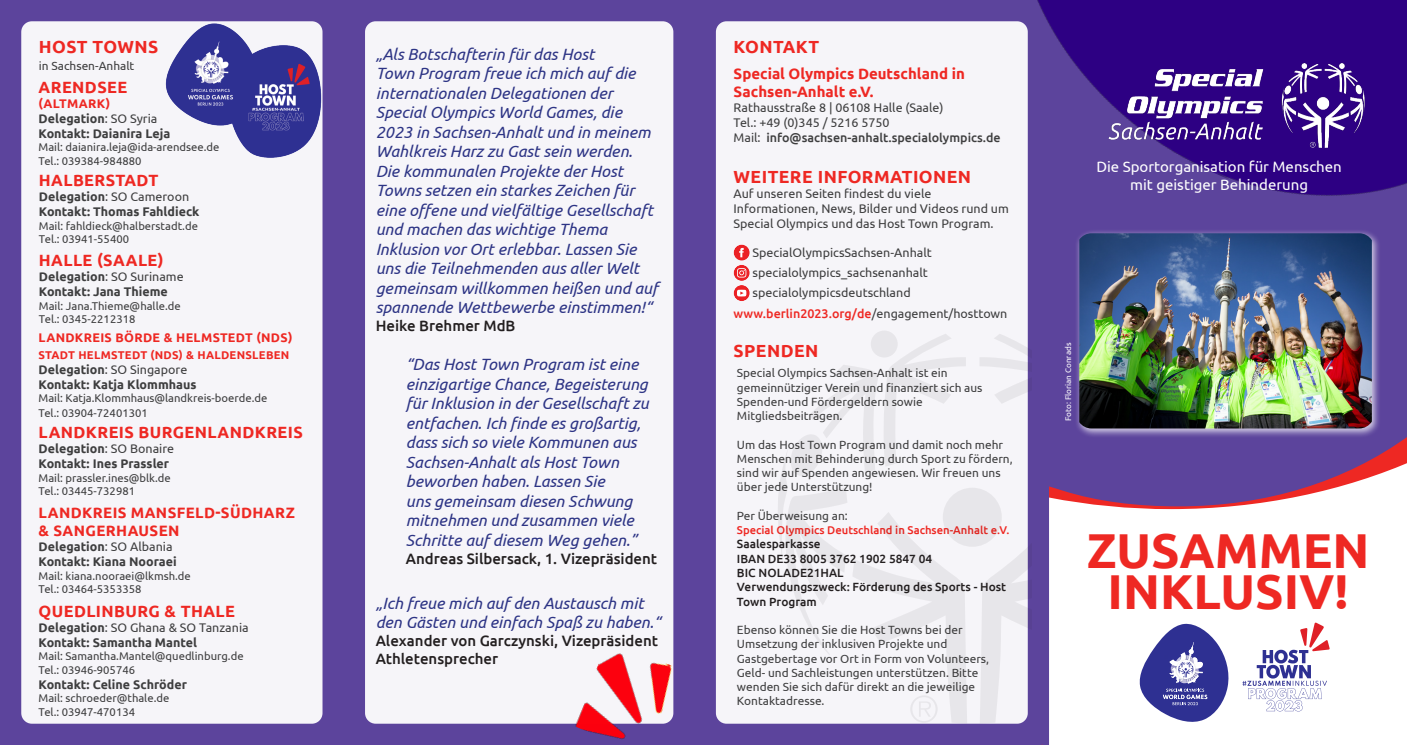
<style>
.page{position:relative;width:1407px;height:745px;background:#fff}
.page>*{position:absolute;margin:0;border:0;box-sizing:border-box;transform-origin:0 0}
.Einf__Abs{font:700 49px "Ubuntu";color:#ee2823}
.Einf__Abs-2{font:700 17.5px "Ubuntu";letter-spacing:.025em;color:#ee2823}
.t1{font:italic 16.25px/19.5px "Ubuntu";color:#2d3485}
.Einf__Abs-3{font:700 16.25px "Ubuntu";letter-spacing:.025em;color:#ee2823}
.t2{font:500 15px/18px "Ubuntu";color:#231f20}
.Einf__Abs-4{font:15px "Ubuntu";color:#fff}
.ubuntu_medium_9{font:700 15px/18px "Ubuntu";color:#ee2823}
.Einf__Abs-5{font:700 15px/18px "Ubuntu";letter-spacing:.025em;color:#ee2823}
.Einf__Abs-6{font:12.5px/15px "Ubuntu";color:#3e3e3f}
.Einf__Abs-7{font:700 12.5px "Ubuntu";color:#3e3e3f}
.ubuntu_medium_9-2{font:12.5px "Ubuntu";color:#3e3e3f}
.ubuntu_medium_9-3{font:500 12.5px "Ubuntu";color:#3e3e3f}
.t3{font:500 12.5px "Ubuntu";color:#ee2823}
.Einf__Abs-8{font:700 12.5px "Ubuntu";letter-spacing:.025em;color:#ee2823}
.Einf__Abs-9{font:11.88px/14.2px "Ubuntu";color:#3e3e3f}
.Einf__Abs-10{font:500 11.88px/14.2px "Ubuntu";color:#231f20}
.Einf__Abs-11{font:11.25px "Ubuntu";color:#3e3e3f}
.Einf__Abs-12{font:500 11.25px "Ubuntu";color:#ee2823}
.Einf__Abs-13{font:700 11.25px "Ubuntu";letter-spacing:.025em;color:#ee2823}
.Einf__Abs-14{font:8.12px "Ubuntu";color:#fff}
.s1{font-weight:400}
.s2{font-weight:700}
.s3{font-weight:400;color:#3e3e3f}
</style>
<div class="page">
<div style="left:0;top:0;width:1407px;height:744px;background:#5c449c"></div>
<img style="left:1001px;top:0;width:406px;height:258px">
<div style="left:716px;top:21px;width:312px;height:702px;background:#f6f5f9;border-radius:11px"></div>
<div style="left:365px;top:21px;width:308px;height:702px;background:#f6f5f9;border-radius:11px"></div>
<div style="left:21px;top:21px;width:301px;height:702px;background:#f6f5f9;border-radius:11px"></div>
<img style="left:1073px;top:62px;width:294px;height:87px">
<div style="left:1038px;top:402px;width:369px;height:139px;background:#5c449c"></div>
<svg style="left:1049px;top:459px;width:358px;height:285px"></svg>
<img style="left:572px;top:638px;width:108px;height:106px">
<svg style="left:1138px;top:622px;width:92px;height:102px"></svg>
<svg style="left:1242px;top:622px;width:87px;height:89px"></svg>
<img style="left:165px;top:22px;width:157px;height:136px">
<svg style="left:733px;top:244px;width:17px;height:57px"></svg>
<svg style="left:778px;top:330px;width:253px;height:393px"></svg>
<div style="left:1075px;top:229px;width:306px;height:208px;background:#fff;opacity:.75"></div>
<img style="left:1079px;top:233px;width:293px;height:195px">
<p class="Einf__Abs-2" style="left:39px;top:36px;width:121px">HOST TOWNS</p>
<p class="Einf__Abs-9" style="left:39px;top:58px;width:97px">in Sachsen-Anhalt</p>
<p class="Einf__Abs-3" style="left:39px;top:77px;width:90px">ARENDSEE</p>
<p class="Einf__Abs-8" style="left:39px;top:95px;width:73px">(ALTMARK)</p>
<p class="Einf__Abs-7" style="left:39px;top:110px;width:120px">Delegation<span class="s1">: SO Syria</span></p>
<p class="Einf__Abs-7" style="left:39px;top:125px;width:133px">Kontakt: Daianira Leja</p>
<p class="Einf__Abs-11" style="left:39px;top:140px;width:182px">Mail: daianira.leja@ida-arendsee.de</p>
<p class="Einf__Abs-11" style="left:39px;top:154px;width:104px">Tel.: 039384-984880</p>
<p class="Einf__Abs-3" style="left:39px;top:170px;width:121px">HALBERSTADT</p>
<p class="Einf__Abs-6" style="left:39px;top:189px;width:152px"><span class="s2">Delegation</span>: SO Cameroon</p>
<p class="Einf__Abs-7" style="left:39px;top:204px;width:162px">Kontakt: Thomas Fahldieck</p>
<p class="Einf__Abs-11" style="left:39px;top:219px;width:160px">Mail: fahldieck@halberstadt.de</p>
<p class="Einf__Abs-11" style="left:39px;top:232px;width:92px">Tel.: 03941-55400</p>
<p class="Einf__Abs-3" style="left:39px;top:250px;width:126px">HALLE (SAALE)</p>
<p class="Einf__Abs-6" style="left:39px;top:269px;width:146px"><span class="s2">Delegation</span>: SO Suriname</p>
<p class="Einf__Abs-7" style="left:39px;top:284px;width:130px">Kontakt: Jana Thieme</p>
<p class="Einf__Abs-11" style="left:39px;top:299px;width:143px">Mail: Jana.Thieme@halle.de</p>
<p class="Einf__Abs-11" style="left:39px;top:312px;width:98px">Tel.: 0345-2212318</p>
<p class="Einf__Abs-8" style="left:39px;top:330px;width:255px">LANDKREIS BÖRDE &amp; HELMSTEDT (NDS)</p>
<p class="Einf__Abs-13" style="left:39px;top:347px;width:252px">STADT HELMSTEDT (NDS) &amp; HALDENSLEBEN</p>
<p class="Einf__Abs-6" style="left:39px;top:361px;width:150px"><span class="s2">Delegation</span>: SO Singapore</p>
<p class="Einf__Abs-7" style="left:39px;top:376px;width:159px">Kontakt: Katja Klommhaus</p>
<p class="Einf__Abs-11" style="left:39px;top:391px;width:230px">Mail: Katja.Klommhaus@landkreis-boerde.de</p>
<p class="Einf__Abs-11" style="left:39px;top:406px;width:111px">Tel.: 03904-72401301</p>
<p class="Einf__Abs-3" style="left:39px;top:422px;width:266px">LANDKREIS BURGENLANDKREIS</p>
<p class="Einf__Abs-7" style="left:39px;top:441px;width:137px">Delegation<span class="s1">: SO Bonaire</span></p>
<p class="Einf__Abs-7" style="left:39px;top:456px;width:132px">Kontakt: Ines Prassler</p>
<p class="Einf__Abs-11" style="left:39px;top:470px;width:134px">Mail: prassler.ines@blk.de</p>
<p class="Einf__Abs-11" style="left:39px;top:484px;width:98px">Tel.: 03445-732981</p>
<p class="Einf__Abs-5" style="left:39px;top:503px;width:258px">LANDKREIS MANSFELD-SÜDHARZ &amp; SANGERHAUSEN</p>
<p class="Einf__Abs-7" style="left:39px;top:538px;width:135px">Delegation<span class="s1">: SO Albania</span></p>
<p class="Einf__Abs-7" style="left:39px;top:553px;width:140px">Kontakt: Kiana Nooraei</p>
<p class="Einf__Abs-11" style="left:39px;top:568px;width:154px">Mail: kiana.nooraei@lkmsh.de</p>
<p class="Einf__Abs-11" style="left:39px;top:582px;width:104px">Tel.: 03464-5353358</p>
<p class="Einf__Abs-3" style="left:39px;top:600px;width:198px">QUEDLINBURG &amp; THALE</p>
<p class="Einf__Abs-6" style="left:39px;top:619px;width:212px"><span class="s2">Delegation</span>: SO Ghana &amp; SO Tanzania</p>
<p class="Einf__Abs-7" style="left:39px;top:634px;width:160px">Kontakt: Samantha Mantel</p>
<p class="Einf__Abs-11" style="left:39px;top:649px;width:206px">Mail: Samantha.Mantel@quedlinburg.de</p>
<p class="Einf__Abs-11" style="left:39px;top:662px;width:98px">Tel.: 03946-905746</p>
<p class="Einf__Abs-7" style="left:39px;top:676px;width:150px">Kontakt: Celine Schröder</p>
<p class="Einf__Abs-11" style="left:39px;top:691px;width:132px">Mail: schroeder@thale.de</p>
<p class="Einf__Abs-11" style="left:39px;top:704px;width:98px">Tel.: 03947-470134</p>
<p class="t1" style="left:376px;top:44px;width:276px">„Als Botschafterin für das Host<br>Town Program freue ich mich auf die internationalen Delegationen der Special Olympics World Games, die 2023 in Sachsen-Anhalt und in meinem Wahlkreis Harz zu Gast sein werden.</p>
<p class="t1" style="left:376px;top:161px;width:284px">Die kommunalen Projekte der Host Towns setzen ein starkes Zeichen für eine offene und vielfältige Gesellschaft und machen das wichtige Thema Inklusion vor Ort erlebbar. Lassen Sie uns die Teilnehmenden aus aller Welt gemeinsam willkommen heißen und auf spannende Wettbewerbe einstimmen!“</p>
<p class="t2" style="left:376px;top:316px;width:141px">Heike Brehmer MdB</p>
<p class="t1" style="left:406px;top:354px;width:244px">“Das Host Town Program ist eine einzigartige Chance, Begeisterung für Inklusion in der Gesellschaft zu entfachen. Ich finde es großartig, dass sich so viele Kommunen aus<br>Sachsen-Anhalt als Host Town beworben haben. Lassen Sie<br>uns gemeinsam diesen Schwung mitnehmen und zusammen viele<br>Schritte auf diesem Weg gehen.”</p>
<p class="t2" style="left:406px;top:548px;width:253px">Andreas Silbersack, 1. Vizepräsident</p>
<p class="t1" style="left:376px;top:592px;width:286px">„Ich freue mich auf den Austausch mit den Gästen und einfach Spaß zu haben.“</p>
<p class="t2" style="left:376px;top:631px;width:284px">Alexander von Garczynski, Vizepräsident<br>Athletensprecher</p>
<p class="Einf__Abs-2" style="left:733px;top:36px;width:87px">KONTAKT</p>
<p class="ubuntu_medium_9" style="left:733px;top:64px;width:233px">Special Olympics Deutschland in<br>Sachsen-Anhalt e.V.</p>
<p class="ubuntu_medium_9-2" style="left:733px;top:100px;width:211px">Rathausstraße 8 | 06108 Halle (Saale)</p>
<p class="ubuntu_medium_9-2" style="left:733px;top:115px;width:158px">Tel.: +49 (0)345 / 5216 5750</p>
<p class="ubuntu_medium_9-3" style="left:733px;top:130px;width:269px"><span class="s1">Mail:</span> info@sachsen-anhalt.specialolympics.de</p>
<p class="Einf__Abs-2" style="left:733px;top:166px;width:239px">WEITERE INFORMATIONEN</p>
<p class="Einf__Abs-6" style="left:733px;top:185px;width:277px">Auf unseren Seiten findest du viele<br>Informationen, News, Bilder und Videos rund um<br>Special Olympics und das Host Town Program.</p>
<p class="Einf__Abs-6" style="left:752px;top:244px;width:181px">SpecialOlympicsSachsen-Anhalt</p>
<p class="Einf__Abs-6" style="left:752px;top:264px;width:177px">specialolympics_sachsenanhalt</p>
<p class="Einf__Abs-6" style="left:752px;top:285px;width:160px">specialolympicsdeutschland</p>
<p class="t3" style="left:733px;top:305px;width:275px">www.berlin2023.org/de<span class="s3">/engagement/hosttown</span></p>
<p class="Einf__Abs-2" style="left:733px;top:340px;width:86px">SPENDEN</p>
<p class="Einf__Abs-9" style="left:737px;top:365px;width:247px">Special Olympics Sachsen-Anhalt ist ein gemeinnütziger Verein und finanziert sich aus</p>
<p class="Einf__Abs-9" style="left:737px;top:394px;width:187px">Spenden-und Fördergeldern sowie<br>Mitgliedsbeiträgen.</p>
<p class="Einf__Abs-9" style="left:737px;top:436px;width:277px">Um das Host Town Program und damit noch mehr Menschen mit Behinderung durch Sport zu fördern, sind wir auf Spenden angewiesen. Wir freuen uns über jede Unterstützung!</p>
<p class="Einf__Abs-9" style="left:737px;top:508px;width:112px">Per Überweisung an:</p>
<p class="Einf__Abs-12" style="left:737px;top:522px;width:274px">Special Olympics Deutschland in Sachsen-Anhalt e.V.</p>
<p class="Einf__Abs-10" style="left:737px;top:536px;width:85px">Saalesparkasse</p>
<p class="Einf__Abs-10" style="left:737px;top:550px;width:197px">IBAN DE33 8005 3762 1902 5847 04</p>
<p class="Einf__Abs-10" style="left:737px;top:565px;width:108px">BIC NOLADE21HAL</p>
<p class="Einf__Abs-10" style="left:737px;top:579px;width:271px">Verwendungszweck: Förderung des Sports - Host<br>Town Program</p>
<p class="Einf__Abs-9" style="left:737px;top:622px;width:254px">Ebenso können Sie die Host Towns bei der Umsetzung der inklusiven Projekte und Gastgebertage vor Ort in Form von Volunteers, Geld- und Sachleistungen unterstützen. Bitte wenden Sie sich dafür direkt an die jeweilige Kontaktadresse.</p>
<p class="Einf__Abs-4" style="left:1096px;top:157px;width:247px">Die Sportorganisation für Menschen</p>
<p class="Einf__Abs-4" style="left:1130px;top:175px;width:179px">mit geistiger Behinderung</p>
<p class="Einf__Abs-14" style="left:1063px;top:421px;width:80px;rotate:-90deg">Foto: Florian Conrads</p>
<p class="Einf__Abs" style="left:1086px;top:520px;width:284px">ZUSAMMEN</p>
<p class="Einf__Abs" style="left:1107px;top:561px;width:242px">INKLUSIV!</p>
</div>
